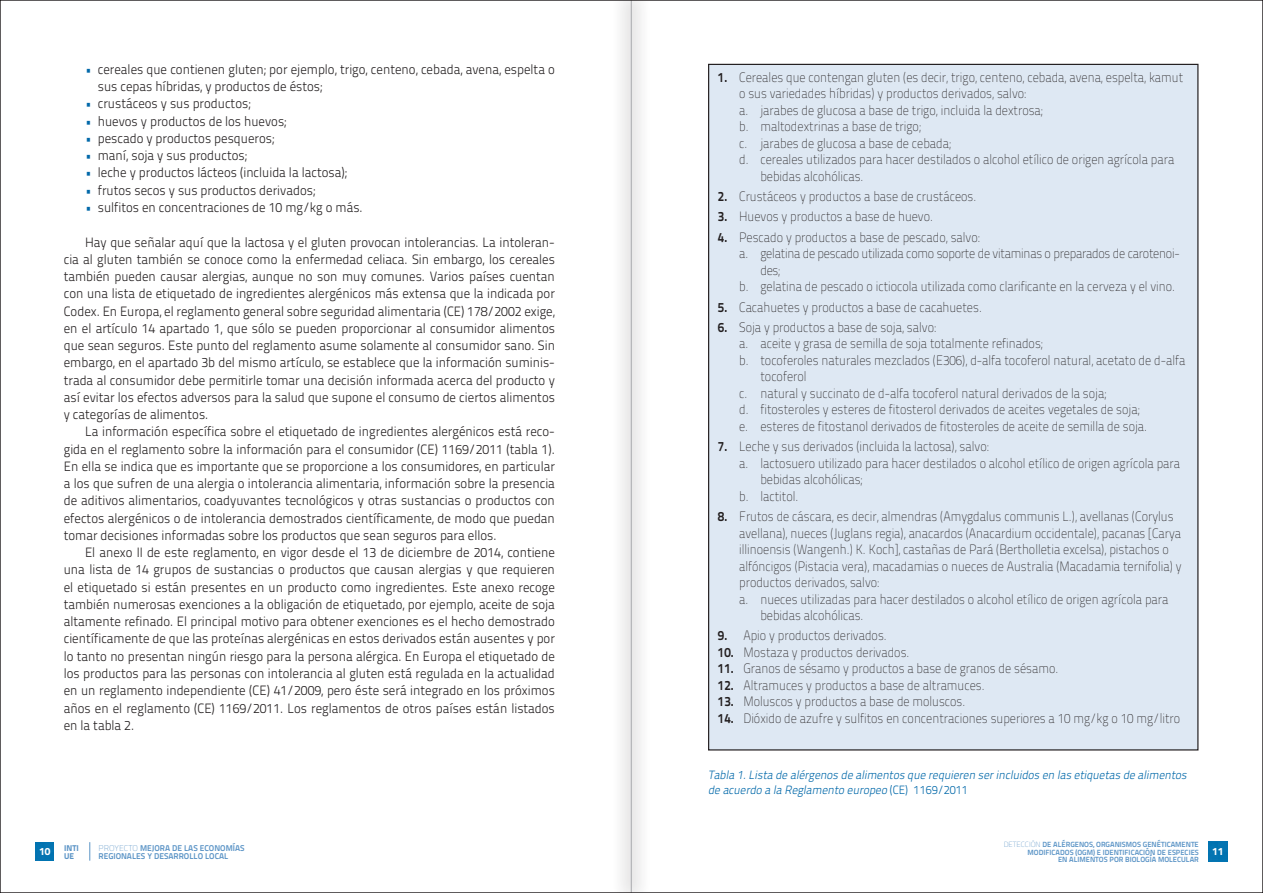
<style>
.page{position:relative;width:1263px;height:893px;background:#fff}
.page>*{position:absolute;margin:0;border:0;box-sizing:border-box;transform-origin:0 0}
.t1{font:300 13.5px/17.2px "Titillium Text 22 L";color:#231f20;text-align:justify;scale:.95 1}
.t2{font:100 13.5px "Titillium Text 22 L";color:#231f20;scale:.9 1}
.t3{font:100 13.5px "Titillium Text 22 L";letter-spacing:-.02em;color:#231f20;scale:.9 1}
.t4{font:italic 300 12px/15px "Titillium Text 22 L";color:#0068a9;scale:.95 1}
.t5{font:800 10.5px "Titillium Text 22 L";color:#fff}
.t6{font:700 8.4px "Titillium Text 22 L";color:#5b94c6}
.t7{font:800 8.4px/8.4px "Titillium Text 22 L";color:#5b94c6}
.t8{font:700 7.5px/7.5px "Titillium Text 22 L";color:#5b94c6}
.s1{font-weight:800;color:#0068a9}
.s2{font-weight:700}
.s3{font-style:normal}
.s4{font-weight:100}
</style>
<div class="page">
<img style="left:35px;top:842px;width:19px;height:19px">
<img style="left:1208px;top:842px;width:20px;height:19px">
<svg style="left:90px;top:842px;width:1px;height:19px"></svg>
<div style="left:709px;top:64px;width:489px;height:686px;background:#dee8f3"></div>
<div style="left:611px;top:0;width:40px;height:893px;background:#f4f4f4"></div>
<hr style="left:631px;top:0;width:1px;height:893px;background:#a8a9ad">
<p class="t1" style="left:98px;top:60px;width:483px;text-indent:-13px"><span class="s1">•</span> cereales que contienen gluten; por ejemplo, trigo, centeno, cebada, avena, espelta o sus cepas híbridas, y productos de éstos;</p>
<p class="t1" style="left:85px;top:94px;width:176px"><span class="s1">•</span> crustáceos y sus productos;</p>
<p class="t1" style="left:85px;top:112px;width:214px"><span class="s1">•</span> huevos y productos de los huevos;</p>
<p class="t1" style="left:85px;top:129px;width:201px"><span class="s1">•</span> pescado y productos pesqueros;</p>
<p class="t1" style="left:85px;top:146px;width:172px"><span class="s1">•</span> maní, soja y sus productos;</p>
<p class="t1" style="left:85px;top:163px;width:277px"><span class="s1">•</span> leche y productos lácteos (incluida la lactosa);</p>
<p class="t1" style="left:85px;top:181px;width:244px"><span class="s1">•</span> frutos secos y sus productos derivados;</p>
<p class="t1" style="left:85px;top:198px;width:294px"><span class="s1">•</span> sulfitos en concentraciones de 10 mg/kg o más.</p>
<p class="t1" style="left:64px;top:233px;width:519px;text-indent:21px">Hay que señalar aquí que la lactosa y el gluten provocan intolerancias. La intoleran&shy;cia al gluten también se conoce como la enfermedad celiaca. Sin embargo, los cereales también pueden causar alergias, aunque no son muy comunes. Varios países cuentan con una lista de etiquetado de ingredientes alergénicos más extensa que la indicada por Codex. En Europa, el reglamento general sobre seguridad alimentaria (CE) 178/2002 exige, en el artículo 14 apartado 1, que sólo se pueden proporcionar al consumidor alimentos que sean seguros. Este punto del reglamento asume solamente al consumidor sano. Sin embargo, en el apartado 3b del mismo artículo, se establece que la información suminis&shy;trada al consumidor debe permitirle tomar una decisión informada acerca del producto y así evitar los efectos adversos para la salud que supone el consumo de ciertos alimentos y categorías de alimentos.</p>
<p class="t1" style="left:64px;top:422px;width:518px;text-indent:21px">La información específica sobre el etiquetado de ingredientes alergénicos está reco&shy;gida en el reglamento sobre la información para el consumidor (CE) 1169/2011 (tabla 1).<br>En ella se indica que es importante que se proporcione a los consumidores, en particular a los que sufren de una alergia o intolerancia alimentaria, información sobre la presencia de aditivos alimentarios, coadyuvantes tecnológicos y otras sustancias o productos con efectos alergénicos o de intolerancia demostrados científicamente, de modo que puedan tomar decisiones informadas sobre los productos que sean seguros para ellos.</p>
<p class="t1" style="left:64px;top:543px;width:518px;text-indent:21px">El anexo II de este reglamento, en vigor desde el 13 de diciembre de 2014, contiene una lista de 14 grupos de sustancias o productos que causan alergias y que requieren el etiquetado si están presentes en un producto como ingredientes. Este anexo recoge también numerosas exenciones a la obligación de etiquetado, por ejemplo, aceite de soja altamente refinado. El principal motivo para obtener exenciones es el hecho demostrado científicamente de que las proteínas alergénicas en estos derivados están ausentes y por lo tanto no presentan ningún riesgo para la persona alérgica. En Europa el etiquetado de los productos para las personas con intolerancia al gluten está regulada en la actualidad en un reglamento independiente (CE) 41/2009, pero éste será integrado en los próximos años en el reglamento (CE) 1169/2011. Los reglamentos de otros países están listados en la tabla 2.</p>
<p class="t2" style="left:718px;top:67px;width:518px"><span class="s2">1.</span> Cereales que contengan gluten (es decir, trigo, centeno, cebada, avena, espelta, kamut</p>
<p class="t2" style="left:739px;top:84px;width:320px">o sus variedades híbridas) y productos derivados, salvo:</p>
<p class="t2" style="left:739px;top:100px;width:339px">a. jarabes de glucosa a base de trigo, incluida la dextrosa;</p>
<p class="t2" style="left:739px;top:117px;width:204px">b. maltodextrinas a base de trigo;</p>
<p class="t2" style="left:739px;top:133px;width:237px">c. jarabes de glucosa a base de cebada;</p>
<p class="t2" style="left:739px;top:150px;width:485px">d. cereales utilizados para hacer destilados o alcohol etílico de origen agrícola para</p>
<p class="t2" style="left:760px;top:166px;width:116px">bebidas alcohólicas.</p>
<p class="t2" style="left:718px;top:187px;width:289px"><span class="s2">2.</span> Crustáceos y productos a base de crustáceos.</p>
<p class="t2" style="left:718px;top:207px;width:241px"><span class="s2">3.</span> Huevos y productos a base de huevo.</p>
<p class="t2" style="left:718px;top:227px;width:292px"><span class="s2">4.</span> Pescado y productos a base de pescado, salvo:</p>
<p class="t3" style="left:739px;top:244px;width:491px">a. gelatina de pescado utilizada como soporte de vitaminas o preparados de carotenoi-</p>
<p class="t2" style="left:760px;top:260px;width:24px">des;</p>
<p class="t2" style="left:739px;top:277px;width:486px">b. gelatina de pescado o ictiocola utilizada como clarificante en la cerveza y el vino.</p>
<p class="t2" style="left:718px;top:297px;width:295px"><span class="s2">5.</span> Cacahuetes y productos a base de cacahuetes.</p>
<p class="t2" style="left:718px;top:318px;width:244px"><span class="s2">6.</span> Soja y productos a base de soja, salvo:</p>
<p class="t2" style="left:739px;top:334px;width:339px">a. aceite y grasa de semilla de soja totalmente refinados;</p>
<p class="t2" style="left:739px;top:351px;width:497px">b. tocoferoles naturales mezclados (E306), d-alfa tocoferol natural, acetato de d-alfa</p>
<p class="t2" style="left:760px;top:367px;width:53px">tocoferol</p>
<p class="t2" style="left:739px;top:384px;width:409px">c. natural y succinato de d-alfa tocoferol natural derivados de la soja;</p>
<p class="t2" style="left:739px;top:400px;width:447px">d. fitosteroles y esteres de fitosterol derivados de aceites vegetales de soja;</p>
<p class="t2" style="left:739px;top:416px;width:455px">e. esteres de fitostanol derivados de fitosteroles de aceite de semilla de soja.</p>
<p class="t2" style="left:718px;top:437px;width:302px"><span class="s2">7.</span> Leche y sus derivados (incluida la lactosa), salvo:</p>
<p class="t2" style="left:739px;top:453px;width:491px">a. lactosuero utilizado para hacer destilados o alcohol etílico de origen agrícola para</p>
<p class="t2" style="left:760px;top:470px;width:115px">bebidas alcohólicas;</p>
<p class="t2" style="left:739px;top:486px;width:67px">b. lactitol.</p>
<p class="t2" style="left:718px;top:507px;width:508px"><span class="s2">8.</span> Frutos de cáscara, es decir, almendras (Amygdalus communis L.), avellanas (Corylus</p>
<p class="t2" style="left:739px;top:523px;width:493px">avellana), nueces (Juglans regia), anacardos (Anacardium occidentale), pacanas [Carya</p>
<p class="t2" style="left:739px;top:540px;width:479px">illinoensis (Wangenh.) K. Koch], castañas de Pará (Bertholletia excelsa), pistachos o</p>
<p class="t2" style="left:739px;top:556px;width:493px">alfóncigos (Pistacia vera), macadamias o nueces de Australia (Macadamia ternifolia) y</p>
<p class="t2" style="left:739px;top:573px;width:157px">productos derivados, salvo:</p>
<p class="t2" style="left:739px;top:589px;width:478px">a. nueces utilizadas para hacer destilados o alcohol etílico de origen agrícola para</p>
<p class="t2" style="left:760px;top:606px;width:116px">bebidas alcohólicas.</p>
<p class="t2" style="left:718px;top:626px;width:189px"><span class="s2">9.</span> Apio y productos derivados.</p>
<p class="t2" style="left:718px;top:642px;width:214px"><span class="s2">10.</span> Mostaza y productos derivados.</p>
<p class="t2" style="left:718px;top:659px;width:380px"><span class="s2">11.</span> Granos de sésamo y productos a base de granos de sésamo.</p>
<p class="t2" style="left:718px;top:675px;width:298px"><span class="s2">12.</span> Altramuces y productos a base de altramuces.</p>
<p class="t2" style="left:718px;top:692px;width:277px"><span class="s2">13.</span> Moluscos y productos a base de moluscos.</p>
<p class="t2" style="left:718px;top:708px;width:515px"><span class="s2">14.</span> Dióxido de azufre y sulfitos en concentraciones superiores a 10 mg/kg o 10 mg/litro</p>
<p class="t4" style="left:708px;top:766px;width:508px">Tabla 1.Lista de alérgenos de alimentos que requieren serincluidos en las etiquetas de alimentos de acuerdo a la Reglamento europeo <span class="s3">( C E ) 1 1 6 9 / 2 0 1 1</span></p>
<p class="t8" style="left:1027px;top:840px;width:173px;text-indent:-24px"><span class="s4">Detección</span> DE ALÉRGENOS, ORGANISMOS GENÉTICAMENTE<br>MODIFICADOS (OGM</p>
<p class="t6" style="left:99px;top:841px;width:108px"><span class="s4">PROYECTO</span> MEJORA DE LAS ECONOMÍ</p>
<p class="t6" style="left:235px;top:841px;width:10px">AS</p>
<p class="t6" style="left:99px;top:850px;width:131px">REGIONALES Y DESARROLLO LOCAL</p>
<p class="t7" style="left:64px;top:843px;width:16px">INTI<br>UE</p>
<p class="t8" style="left:1058px;top:848px;width:142px;text-align:right">) E IDENTIFICACIÓN DE ESPECIES<br>EN ALIMENTOS POR BIOLOGÍA MOLECULAR</p>
<p class="t5" style="left:39px;top:843px;width:13px">10</p>
<p class="t5" style="left:1212px;top:843px;width:13px">11</p>
</div>
